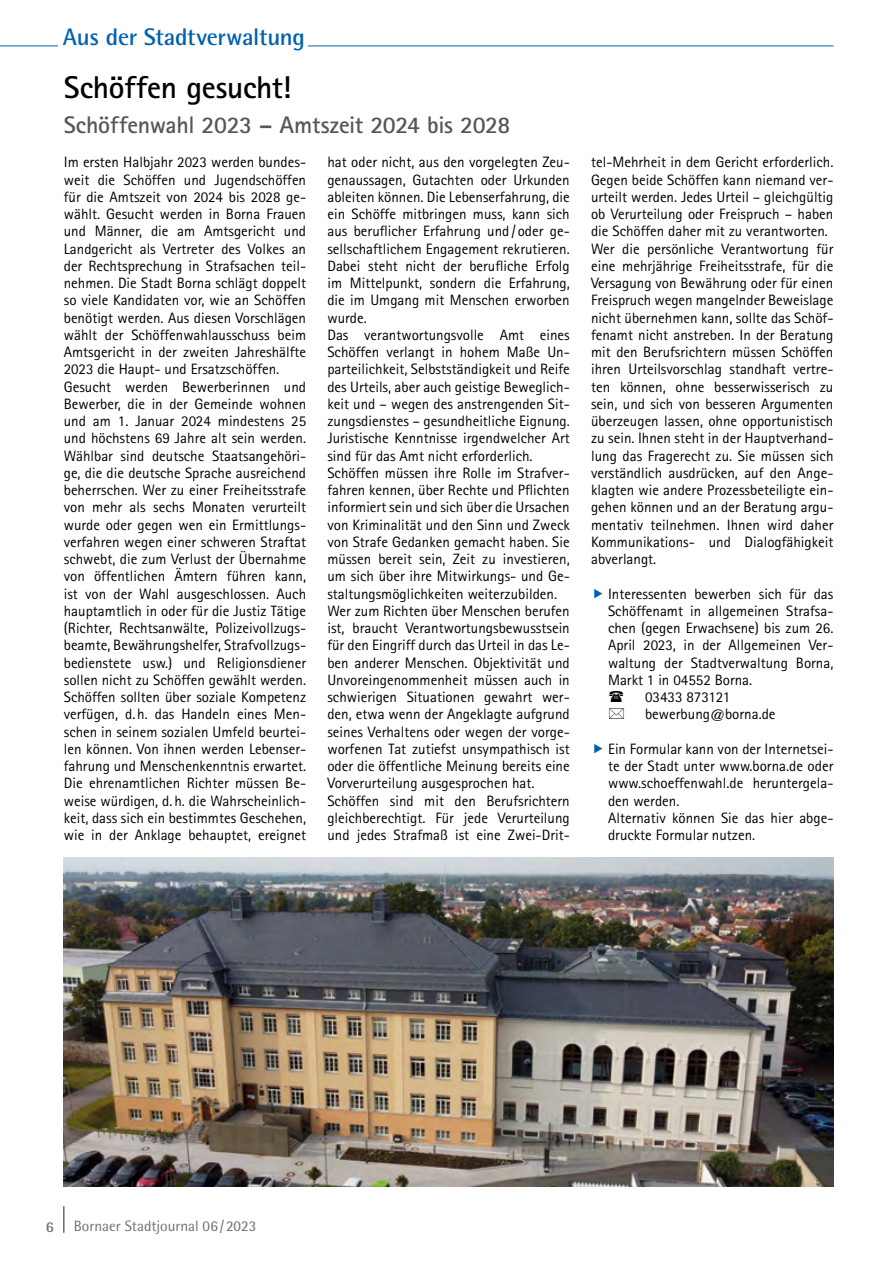
<style>
.page{position:relative;width:893px;height:1263px;background:#fff}
.page>*{position:absolute;margin:0;border:0;box-sizing:border-box;transform-origin:0 0}
.t1{font:700 31.5px "Rotis Sans Serif Std";letter-spacing:-.01em;color:#000}
.t2{font:700 24px "Rotis Sans Serif Std";letter-spacing:-.015em;color:#565655}
.t3{font:700 24px "Rotis Semi Sans Std";letter-spacing:-.01em;color:#0062ae}
.t4{font:15px/17.2px "Rotis Sans Serif Std";color:#000}
.t5{font:15px "Rotis Semi Sans Std";color:#6e6e6e}
.t6{font:700 15px "Rotis Semi Sans Std";color:#6e6e6e}
</style>
<div class="page">
<hr style="left:63px;top:1206px;width:2px;height:27px;background:#6e6e6e">
<hr style="left:0;top:46px;width:833px;height:1px;background:#0062ae">
<div style="left:59px;top:28px;width:249px;height:27px;background:#fff"></div>
<img style="left:64px;top:857px;width:769px;height:329px">
<h2 class="t3" style="left:63px;top:22px;width:244px">Aus der Stadtverwaltung</h2>
<h1 class="t1" style="left:64px;top:68px;width:229px">Schöffen gesucht!</h1>
<h2 class="t2" style="left:64px;top:109px;width:448px">Schöffenwahl 2023 – Amtszeit 2024 bis 2028</h2>
<p class="t4" style="left:64px;top:153px;width:244px">Im ersten Halbjahr 2023 werden bundes&shy;weit die Schöffen und Jugendschöffen für die Amtszeit von 2024 bis 2028 ge&shy;wählt. Gesucht werden in Borna Frauen und Männer, die am Amtsgericht und Landgericht als Vertreter des Volkes an der Rechtsprechung in Strafsachen teil&shy;nehmen. Die Stadt Borna schlägt doppelt so viele Kandidaten vor, wie an Schöffen benötigt werden. Aus diesen Vorschlägen wählt der Schöffenwahlausschuss beim Amtsgericht in der zweiten Jahreshälfte 2023 die Haupt- und Ersatzschöffen.<br>Gesucht werden Bewerberinnen und Bewerber, die in der Gemeinde wohnen und am 1. Januar 2024 mindestens 25 und höchstens 69 Jahre alt sein werden.<br>Wählbar sind deutsche Staatsangehöri&shy;ge, die die deutsche Sprache ausreichend beherrschen. Wer zu einer Freiheitsstrafe von mehr als sechs Monaten verurteilt wurde oder gegen wen ein Ermittlungs&shy;verfahren wegen einer schweren Straftat schwebt, die zum Verlust der Übernahme von öffentlichen Ämtern führen kann, ist von der Wahl ausgeschlossen. Auch hauptamtlich in oder für die Justiz Tätige (Richter, Rechtsanwälte, Polizeivollzugs&shy;beamte, Bewährungshelfer, Strafvollzugs&shy;bedienstete usw.) und Religionsdiener sollen nicht zu Schöffen gewählt werden.<br>Schöffen sollten über soziale Kompetenz verfügen, d. h. das Handeln eines Men&shy;schen in seinem sozialen Umfeld beurtei&shy;len können. Von ihnen werden Lebenser&shy;fahrung und Menschenkenntnis erwartet.<br>Die ehrenamtlichen Richter müssen Be&shy;weise würdigen, d.h. die Wahrscheinlich&shy;keit, dass sich ein bestimmtes Geschehen, wie in der Anklage behauptet, ereignet</p>
<p class="t4" style="left:327px;top:153px;width:244px">hat oder nicht, aus den vorgelegten Zeu&shy;genaussagen, Gutachten oder Urkunden ableiten können. Die Lebenserfahrung, die ein Schöffe mitbringen muss, kann sich aus beruflicher Erfahrung und / oder ge&shy;sellschaftlichem Engagement rekrutieren.<br>Dabei steht nicht der berufliche Erfolg im Mittelpunkt, sondern die Erfahrung, die im Umgang mit Menschen erworben wurde.<br>Das verantwortungsvolle Amt eines Schöffen verlangt in hohem Maße Un&shy;parteilichkeit, Selbstständigkeit und Reife des Urteils, aber auch geistige Beweglich&shy;keit und – wegen des anstrengenden Sit&shy;zungsdienstes – gesundheitliche Eignung.<br>Juristische Kenntnisse irgendwelcher Art sind für das Amt nicht erforderlich.<br>Schöffen müssen ihre Rolle im Strafver&shy;fahren kennen, über Rechte und Pflichten informiert sein und sich über die Ursachen von Kriminalität und den Sinn und Zweck von Strafe Gedanken gemacht haben. Sie müssen bereit sein, Zeit zu investieren, um sich über ihre Mitwirkungs- und Ge&shy;staltungsmöglichkeiten weiterzubilden.<br>Wer zum Richten über Menschen berufen ist, braucht Verantwortungsbewusstsein für den Eingriff durch das Urteil in das Le&shy;ben anderer Menschen. Objektivität und Unvoreingenommenheit müssen auch in schwierigen Situationen gewahrt wer&shy;den, etwa wenn der Angeklagte aufgrund seines Verhaltens oder wegen der vorge&shy;worfenen Tat zutiefst unsympathisch ist oder die öffentliche Meinung bereits eine Vorverurteilung ausgesprochen hat.<br>Schöffen sind mit den Berufsrichtern gleichberechtigt. Für jede Verurteilung und jedes Strafmaß ist eine Zwei-Drit-</p>
<p class="t4" style="left:591px;top:153px;width:244px">tel-Mehrheit in dem Gericht erforderlich.<br>Gegen beide Schöffen kann niemand ver&shy;urteilt werden. Jedes Urteil – gleichgültig ob Verurteilung oder Freispruch – haben die Schöffen daher mit zu verantworten.<br>Wer die persönliche Verantwortung für eine mehrjährige Freiheitsstrafe, für die Versagung von Bewährung oder für einen Freispruch wegen mangelnder Beweislage nicht übernehmen kann, sollte das Schöf&shy;fenamt nicht anstreben. In der Beratung mit den Berufsrichtern müssen Schöffen ihren Urteilsvorschlag standhaft vertre&shy;ten können, ohne besserwisserisch zu sein, und sich von besseren Argumenten überzeugen lassen, ohne opportunistisch zu sein. Ihnen steht in der Hauptverhand&shy;lung das Fragerecht zu. Sie müssen sich verständlich ausdrücken, auf den Ange&shy;klagten wie andere Prozessbeteiligte ein&shy;gehen können und an der Beratung argu&shy;mentativ teilnehmen. Ihnen wird daher Kommunikations- und Dialogfähigkeit abverlangt.</p>
<p class="t4" style="left:608px;top:585px;width:227px">Interessenten bewerben sich für das</p>
<p class="t4" style="left:608px;top:602px;width:227px">Schöffenamt in allgemeinen Strafsa-</p>
<p class="t4" style="left:608px;top:619px;width:227px">chen (gegen Erwachsene) bis zum 26.</p>
<p class="t4" style="left:608px;top:636px;width:227px">April 2023, in der Allgemeinen Ver-</p>
<p class="t4" style="left:608px;top:654px;width:227px">waltung der Stadtverwaltung Borna,</p>
<p class="t4" style="left:608px;top:671px;width:146px">Markt 1 in 04552 Borna.</p>
<p class="t4" style="left:645px;top:688px;width:87px">03433 873121</p>
<p class="t4" style="left:645px;top:705px;width:132px">bewerbung@borna.de</p>
<p class="t4" style="left:608px;top:740px;width:227px">Ein Formular kann von der Internetsei&shy;te der Stadt unter www.borna.de oder www.schoeffenwahl.de heruntergela&shy;den werden.<br>Alternativ können Sie das hier abge&shy;druckte Formular nutzen.</p>
<p class="t6" style="left:46px;top:1217px;width:10px">6</p>
<p class="t5" style="left:74px;top:1217px;width:184px">Bornaer Stadtjournal 06/2023</p>
</div>
